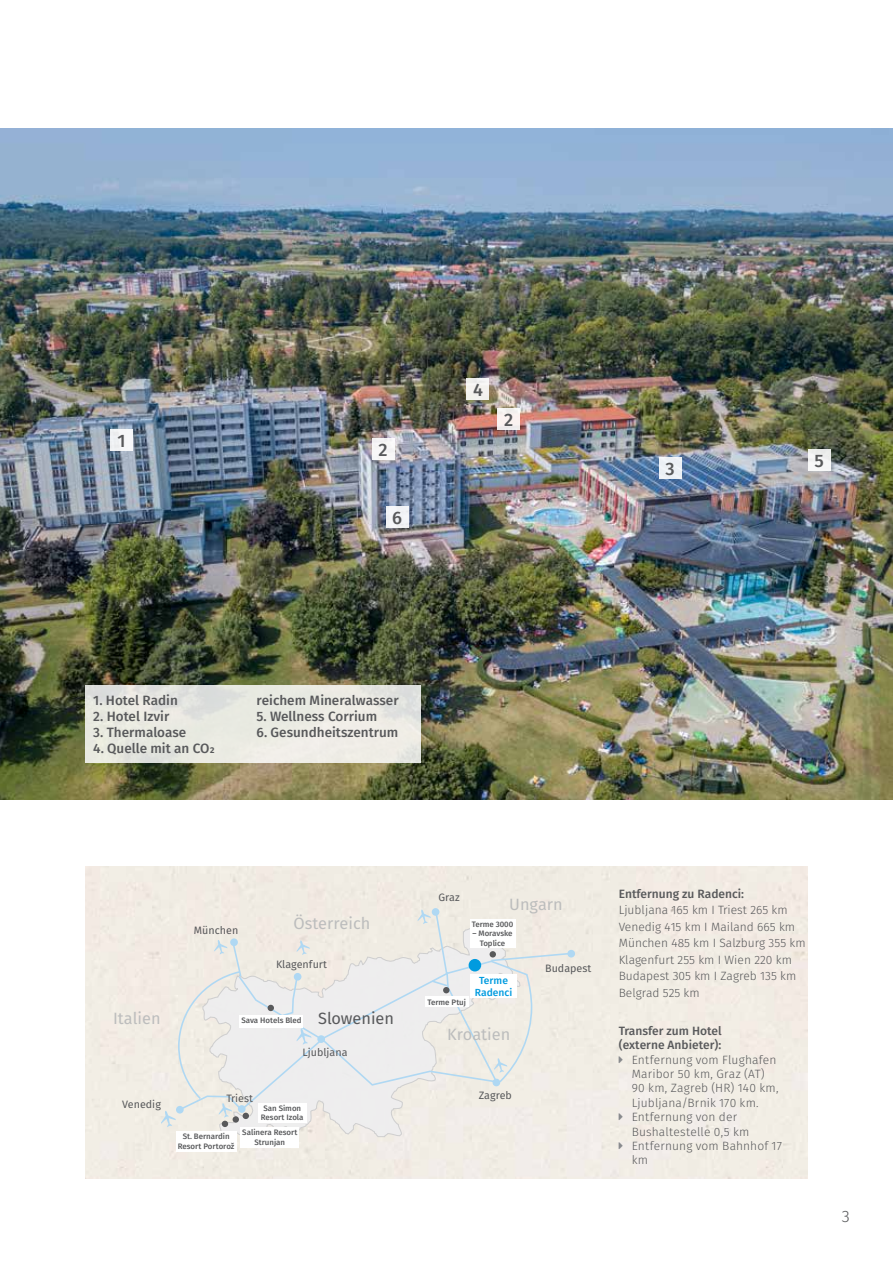
<style>
.page{position:relative;width:893px;height:1263px;background:#fff}
.page>*{position:absolute;margin:0;border:0;box-sizing:border-box;transform-origin:0 0}
.t1{font:500 18px "Fira Sans";color:#58595b}
.t2{font:300 16.5px "Fira Sans";color:#58595b}
.t3{font:16.35px "Fira Sans";color:#bcbdbd}
.t4{font:16.35px "Fira Sans";color:#58595b}
.t5{font:500 13.5px "Fira Sans";color:#58595b}
.t6{font:300 12px/14.4px "Fira Sans";color:#58595b}
.t7{font:500 12px/14.4px "Fira Sans";color:#58595b}
.t8{font:10.65px "Fira Sans";color:#58595b}
.t9{font:500 10.2px/12.3px "Fira Sans";color:#009bdf;text-align:center}
.t10{font:500 7.95px/9.4px "Fira Sans";color:#58595b;text-align:center}
</style>
<div class="page">
<svg style="left:202px;top:1127px;width:319px;height:12px;background:#efebe5"></svg>
<div style="left:432px;top:908px;width:7px;height:8px;background:#bddcef;border-radius:50%"></div>
<div style="left:567px;top:950px;width:8px;height:7px;background:#afd8f3;border-radius:50%"></div>
<div style="left:176px;top:1131px;width:60px;height:21px;background:#fff"></div>
<div style="left:240px;top:1127px;width:59px;height:21px;background:#fff"></div>
<img style="left:0;top:128px;width:893px;height:671px">
<div style="left:86px;top:685px;width:335px;height:77px;background:linear-gradient(to bottom,#e4e5e0,#eeede5)"></div>
<div style="left:111px;top:429px;width:22px;height:22px;background:#f6f7f8"></div>
<div style="left:497px;top:408px;width:23px;height:22px;background:linear-gradient(to bottom,#f8f3f0,#f5eeef)"></div>
<div style="left:659px;top:457px;width:22px;height:22px;background:#edf0f5"></div>
<div style="left:467px;top:378px;width:22px;height:22px;background:#f3f2ee"></div>
<div style="left:808px;top:449px;width:22px;height:22px;background:#f6f6f6"></div>
<svg style="left:161px;top:909px;width:412px;height:218px;background:#edece8"></svg>
<div style="left:386px;top:506px;width:22px;height:22px;background:#f2f4f7"></div>
<div style="left:372px;top:438px;width:22px;height:22px;background:#f7f6f6"></div>
<svg style="left:619px;top:1056px;width:4px;height:7px"></svg>
<svg style="left:619px;top:1113px;width:4px;height:7px"></svg>
<svg style="left:619px;top:1142px;width:4px;height:7px"></svg>
<h1 class="t1" style="left:118px;top:428px;width:10px">1</h1>
<h1 class="t1" style="left:379px;top:437px;width:11px">2</h1>
<h1 class="t1" style="left:392px;top:505px;width:11px">6</h1>
<h1 class="t1" style="left:473px;top:377px;width:11px">4</h1>
<h1 class="t1" style="left:504px;top:407px;width:11px">2</h1>
<h1 class="t1" style="left:666px;top:456px;width:11px">3</h1>
<h1 class="t1" style="left:814px;top:448px;width:11px">5</h1>
<p class="t5" style="left:93px;top:691px;width:86px">1. Hotel Radin</p>
<p class="t5" style="left:93px;top:707px;width:78px">2. Hotel Izvir</p>
<p class="t5" style="left:93px;top:723px;width:95px">3. Thermaloase</p>
<p class="t5" style="left:93px;top:739px;width:123px">4. Quelle mit an CO2</p>
<p class="t5" style="left:257px;top:691px;width:144px">reichem Mineralwasser</p>
<p class="t5" style="left:257px;top:707px;width:122px">5. Wellness Corrium</p>
<p class="t5" style="left:257px;top:723px;width:143px">6. Gesundheitszentrum</p>
<p class="t8" style="left:194px;top:923px;width:46px">München</p>
<h3 class="t3" style="left:294px;top:911px;width:78px">Österreich</h3>
<p class="t8" style="left:276px;top:957px;width:53px">Klagenfurt</p>
<h3 class="t3" style="left:113px;top:1006px;width:49px">Italien</h3>
<h3 class="t4" style="left:318px;top:1006px;width:78px">Slowenien</h3>
<p class="t8" style="left:302px;top:1044px;width:47px">Ljubljana</p>
<p class="t8" style="left:226px;top:1091px;width:28px">Triest</p>
<p class="t10" style="left:241px;top:1016px;width:62px">Sava Hotels Bled</p>
<p class="t8" style="left:122px;top:1097px;width:40px">Venedig</p>
<p class="t10" style="left:261px;top:1104px;width:44px">San Simon<br>Resort Izola</p>
<p class="t10" style="left:178px;top:1132px;width:58px">St. Bernardin<br>Resort Portorož</p>
<p class="t10" style="left:242px;top:1128px;width:57px">Salinera Resort<br>Strunjan</p>
<p class="t8" style="left:439px;top:890px;width:23px">Graz</p>
<h3 class="t3" style="left:509px;top:893px;width:55px">Ungarn</h3>
<p class="t10" style="left:472px;top:920px;width:43px">Terme 3000</p>
<p class="t10" style="left:472px;top:929px;width:42px">– Moravske<br>Toplice</p>
<p class="t9" style="left:475px;top:975px;width:39px">Terme<br>Radenci</p>
<p class="t8" style="left:545px;top:960px;width:48px">Budapest</p>
<p class="t10" style="left:427px;top:998px;width:40px">Terme Ptuj</p>
<h3 class="t3" style="left:447px;top:1023px;width:65px">Kroatien</h3>
<p class="t8" style="left:479px;top:1088px;width:35px">Zagreb</p>
<p class="t7" style="left:619px;top:887px;width:127px">Entfernung zu Radenci:</p>
<p class="t6" style="left:619px;top:903px;width:188px;line-height:16.5px">Ljubljana 165 km Ι Triest 265 km<br>Venedig 415 km Ι Mailand 665 km<br>München 485 km Ι Salzburg 355 km<br>Klagenfurt 255 km Ι Wien 220 km<br>Budapest 305 km Ι Zagreb 135 km<br>Belgrad 525 km</p>
<p class="t7" style="left:619px;top:1024px;width:104px">Transfer zum Hotel (externe Anbieter):</p>
<p class="t6" style="left:632px;top:1053px;width:152px">Entfernung vom Flughafen<br>Maribor 50 km, Graz (AT)<br>90 km, Zagreb (HR) 140 km,<br>Ljubljana/Brnik 170 km.<br>Entfernung von der<br>Bushaltestelle 0,5 km<br>Entfernung vom Bahnhof 17 km</p>
<h2 class="t2" style="left:842px;top:1204px;width:10px">3</h2>
</div>
